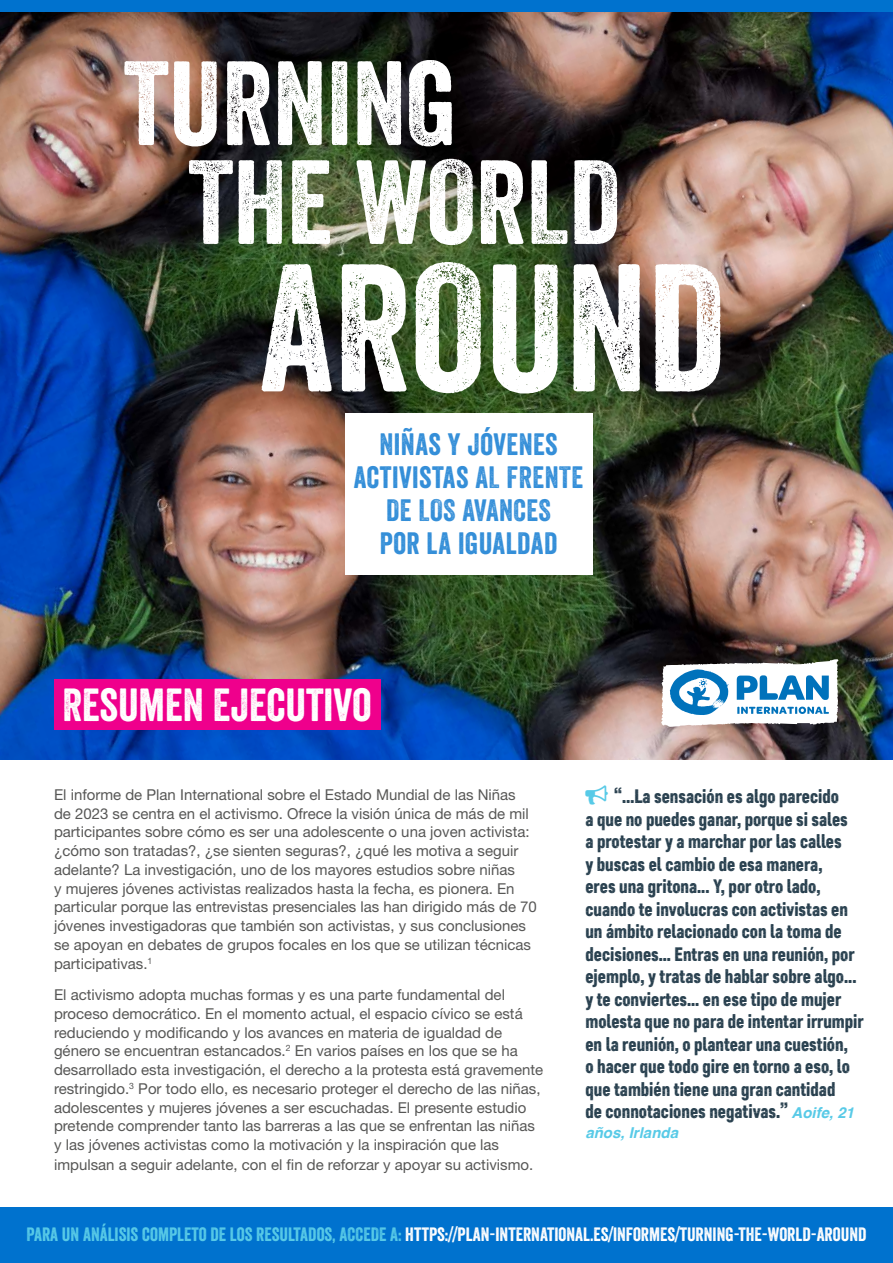
<style>
.page{position:relative;width:893px;height:1263px;background:#fff}
.page>*{position:absolute;margin:0;border:0;box-sizing:border-box;transform-origin:0 0}
.t1{font:175.5px "Veneer";color:#fff}
.t2{font:115.65px "Veneer";color:#fff}
.t3{font:115.5px "Veneer";color:#fff}
.t4{font:45px "Veneer";color:#fff}
.t5{font:30px/33px "Veneer";letter-spacing:.015em;color:#338ed8;text-align:center}
.t6{font:19.5px/22.5px "Core Paint B3";color:#243c4b}
.t7{font:18.75px "Veneer";color:#fff}
.t8{font:15px/18.8px "Helvetica Neue LT Std";color:#575756}
.t9{font:italic 700 15px "Helvetica";color:#58cae7}
.s1{color:#58cae7}
.s2{font-family:"Helvetica";font-weight:700;font-style:italic;font-size:15px;color:#58cae7}
</style>
<div class="page">
<img style="left:0;top:12px;width:893px;height:747px">
<div style="left:54px;top:679px;width:327px;height:50px;background:#ef008c"></div>
<div style="left:0;top:1208px;width:893px;height:55px;background:#0072ce"></div>
<div style="left:0;top:0;width:893px;height:12px;background:#0072ce"></div>
<div style="left:345px;top:413px;width:247px;height:162px;background:#fff"></div>
<svg style="left:661px;top:659px;width:178px;height:68px"></svg>
<h2 class="t2" style="left:124px;top:33px;width:335px">TURNING</h2>
<h3 class="t3" style="left:188px;top:132px;width:433px">THE WORLD</h3>
<h1 class="t1" style="left:260px;top:221px;width:467px">AROUND</h1>
<h3 class="t5" style="left:354px;top:427px;width:231px">NIÑAS Y JÓVENES<br>ACTIVISTAS AL FRENTE<br>DE LOS AVANCES<br>POR LA IGUALDAD</h3>
<h3 class="t4" style="left:63px;top:677px;width:310px">RESUMEN EJECUTIVO</h3>
<p class="t8" style="left:54px;top:785px;width:484px">El informe de Plan International sobre el Estado Mundial de las Niñas<br>de 2023 se centra en el activismo. Ofrece la visión única de más de mil participantes sobre cómo es ser una adolescente o una joven activista: ¿cómo son tratadas?, ¿se sienten seguras?, ¿qué les motiva a seguir adelante? La investigación, uno de los mayores estudios sobre niñas<br>y mujeres jóvenes activistas realizados hasta la fecha, es pionera. En particular porque las entrevistas presenciales las han dirigido más de 70 jóvenes investigadoras que también son activistas, y sus conclusiones se apoyan en debates de grupos focales en los que se utilizan técnicas participativas.<sup>1</sup></p>
<p class="t8" style="left:54px;top:985px;width:491px">El activismo adopta muchas formas y es una parte fundamental del proceso democrático. En el momento actual, el espacio cívico se está reduciendo y modificando y los avances en materia de igualdad de género se encuentran estancados.<sup>2</sup> En varios países en los que se ha desarrollado esta investigación, el derecho a la protesta está gravemente restringido.<sup>3</sup> Por todo ello, es necesario proteger el derecho de las niñas, adolescentes y mujeres jóvenes a ser escuchadas. El presente estudio pretende comprender tanto las barreras a las que se enfrentan las niñas y las jóvenes activistas como la motivación y la inspiración que las impulsan a seguir adelante, con el fin de reforzar y apoyar su activismo.</p>
<p class="t6" style="left:585px;top:785px;width:280px"><span class="s1">○</span> “…La sensación es algo parecido<br>a que no puedes ganar, porque si sales<br>a protestar y a marchar por las calles<br>y buscas el cambio de esa manera,<br>eres una gritona... Y, por otro lado, cuando te involucras con activistas en un ámbito relacionado con la toma de decisiones... Entras en una reunión, por ejemplo, y tratas de hablar sobre algo... y te conviertes... en ese tipo de mujer molesta que no para de intentar irrumpir en la reunión, o plantear una cuestión,<br>o hacer que todo gire en torno a eso, lo que también tiene una gran cantidad<br>de connotaciones negativas.” <span class="s2">Aoife, 21</span></p>
<p class="t9" style="left:585px;top:1120px;width:94px">años, Irlanda</p>
<p class="t7" style="left:27px;top:1222px;width:841px"><span class="s1">PARA UN ANÁLISIS COMPLETO DE LOS RESULTADOS, ACCEDE A:</span> HTTPS://PLAN-INTERNATIONAL.ES/INFORMES/TURNING-THE-WORLD-AROUND</p>
</div>
